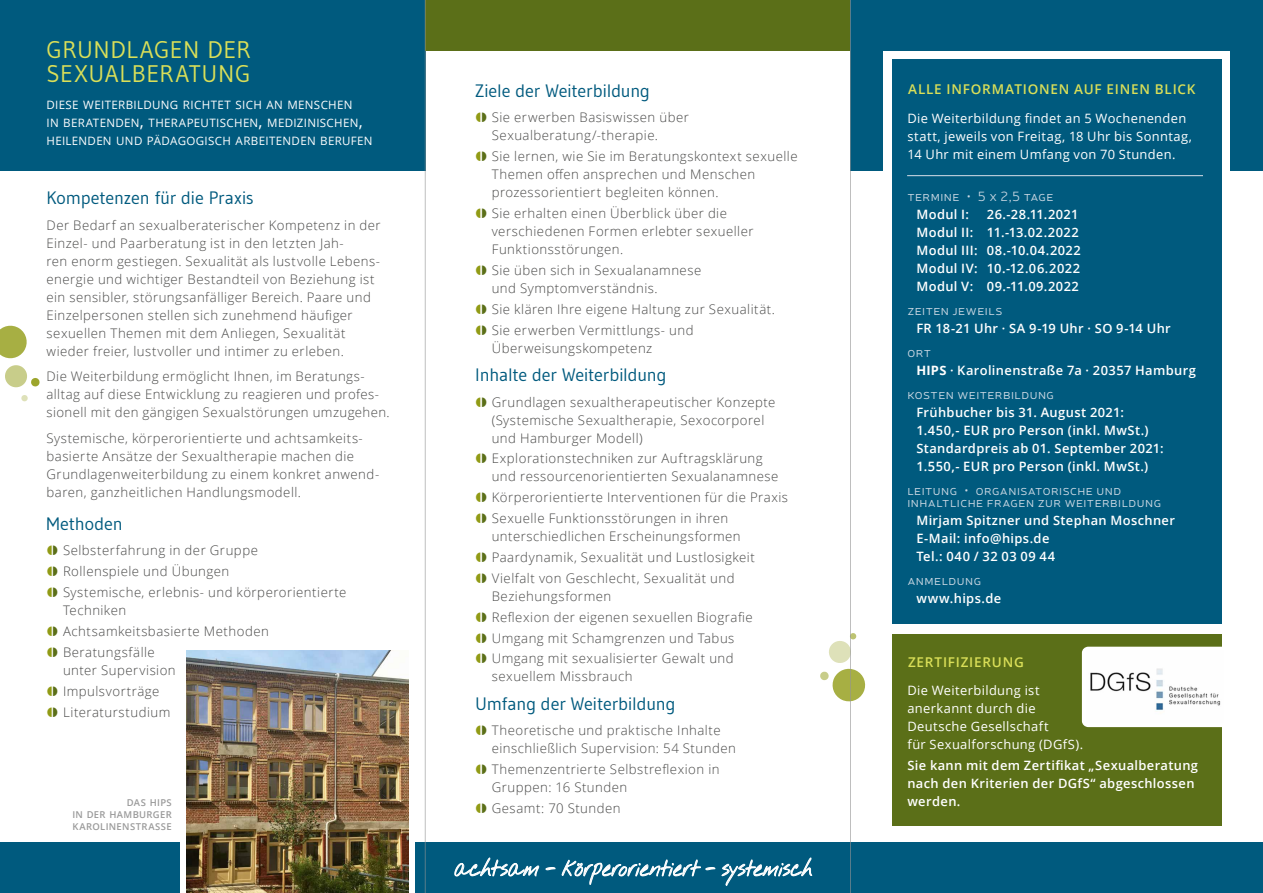
<style>
.page{position:relative;width:1263px;height:893px;background:#fff}
.page>*{position:absolute;margin:0;border:0;box-sizing:border-box;transform-origin:0 0}
.t1{font:24px "Nothing You Could Do";letter-spacing:-.015em;color:#fff;scale:.85 1}
.t2{font:24px/24px "Gudea";letter-spacing:.025em;color:#dadf58}
.t3{font:18px "Gudea";letter-spacing:-.005em;color:#005a7e}
.t4{font:300 13.5px/12px "Neris";letter-spacing:.035em;color:#cbd8e3}
.t5{font:600 13.5px "Open Sans";letter-spacing:.06em;color:#dadf58}
.t6{font:300 13.2px/18px "Open Sans";letter-spacing:.035em;color:#484847}
.t7{font:600 12.9px/18px "Open Sans";letter-spacing:.03em;color:#fff}
.t8{font:12.9px/18px "Open Sans";letter-spacing:.03em;color:#fff}
.t9{font:11.55px/18px "Open Sans";letter-spacing:.03em;color:#fff}
.t10{font:600 9.45px/12px "Open Sans";letter-spacing:.035em;color:#9a9a9a;text-align:justify}
.s1{font-size:16.5px}
.s2{font-weight:700}
</style>
<div class="page">
<div style="left:0;top:842px;width:1263px;height:51px;background:#005a7e"></div>
<div style="left:0;top:0;width:425px;height:171px;background:#005a7e"></div>
<div style="left:425px;top:0;width:425px;height:51px;background:#5b6f18"></div>
<div style="left:850px;top:0;width:413px;height:171px;background:#005a7e"></div>
<div style="left:883px;top:51px;width:346px;height:783px;background:#fff"></div>
<svg style="left:0;top:326px;width:27px;height:32px"></svg>
<svg style="left:21px;top:395px;width:7px;height:6px"></svg>
<svg style="left:5px;top:365px;width:35px;height:22px"></svg>
<svg style="left:829px;top:633px;width:27px;height:30px"></svg>
<svg style="left:820px;top:669px;width:45px;height:32px"></svg>
<div style="left:892px;top:59px;width:329px;height:565px;background:#005a7e"></div>
<hr style="left:907px;top:175px;width:296px;height:1px;background:#cbd8e3">
<div style="left:180px;top:644px;width:235px;height:249px;background:#fff"></div>
<img style="left:186px;top:650px;width:223px;height:243px">
<div style="left:892px;top:634px;width:329px;height:191px;background:#5b6f18"></div>
<div style="left:1082px;top:647px;width:154px;height:80px;background:#fff;border-radius:6px"></div>
<img style="left:1090px;top:668px;width:131px;height:42px">
<svg style="left:455px;top:858px;width:84px;height:19px"></svg>
<svg style="left:546px;top:867px;width:9px;height:3px"></svg>
<svg style="left:562px;top:859px;width:153px;height:26px"></svg>
<svg style="left:722px;top:858px;width:90px;height:28px"></svg>
<hr style="left:425px;top:0;width:1px;height:893px;background:#939494">
<hr style="left:850px;top:0;width:1px;height:893px;background:#939494">
<h1 class="t2" style="left:47px;top:38px;width:206px">GRUNDLAGEN DER<br>SEXUALBERATUNG</h1>
<p class="t9" style="left:47px;top:95px;width:328px">DIESE WEITERBILDUNG RICHTET SICH AN MENSCHEN<br>IN BERATENDEN<span class="s1">,</span> THERAPEUTISCHEN<span class="s1">,</span> MEDIZINISCHEN<span class="s1">,<br></span>HEILENDEN UND PÄDAGOGISCH ARBEITENDEN BERUFEN</p>
<h2 class="t3" style="left:47px;top:187px;width:209px">Kompetenzen für die Praxis</h2>
<p class="t6" style="left:47px;top:215px;width:336px">Der Bedarf an sexualberaterischer Kompetenz in der Einzel- und Paarberatung ist in den letzten Jah-<br>ren enorm gestiegen. Sexualität als lustvolle Lebens&shy;energie und wichtiger Bestandteil von Beziehung ist ein sensibler, störungsanfälliger Bereich. Paare und Einzelpersonen stellen sich zunehmend häufiger sexuellen Themen mit dem Anliegen, Sexualität wieder freier, lustvoller und intimer zu erleben.</p>
<p class="t6" style="left:47px;top:367px;width:345px">Die Weiterbildung ermöglicht Ihnen, im Beratungs&shy;alltag auf diese Entwicklung zu reagieren und profes&shy;sionell mit den gängigen Sexualstörungen umzugehen.</p>
<p class="t6" style="left:47px;top:428px;width:334px">Systemische, körperorientierte und achtsamkeits&shy;basierte Ansätze der Sexualtherapie machen die Grundlagenweiterbildung zu einem konkret anwend&shy;baren, ganzheitlichen Handlungsmodell.</p>
<h2 class="t3" style="left:47px;top:512px;width:78px">Methoden</h2>
<p class="t6" style="left:63px;top:539px;width:285px;line-height:21px">Selbsterfahrung in der Gruppe<br>Rollenspiele und Übungen<br>Systemische, erlebnis- und körperorientierte</p>
<p class="t6" style="left:63px;top:599px;width:207px;line-height:21px">Techniken<br>Achtsamkeitsbasierte Methoden<br>Beratungsfälle</p>
<p class="t6" style="left:63px;top:659px;width:114px;line-height:21px">unter Supervision<br>Impulsvorträge<br>Literaturstudium</p>
<p class="t10" style="left:72px;top:796px;width:101px;text-indent:54px">DAS HIPS IN DER HAMBURGER KAROLINENSTRASSE</p>
<h2 class="t3" style="left:475px;top:79px;width:176px">Ziele der Weiterbildung</h2>
<p class="t6" style="left:492px;top:108px;width:199px">Sie erwerben Basiswissen über<br>Sexualberatung/-therapie.</p>
<p class="t6" style="left:492px;top:147px;width:307px">Sie lernen, wie Sie im Beratungskontext sexuelle<br>Themen offen ansprechen und Menschen prozessorientiert begleiten können.</p>
<p class="t6" style="left:492px;top:204px;width:263px">Sie erhalten einen Überblick über die verschiedenen Formen erlebter sexueller<br>Funktionsstörungen.</p>
<p class="t6" style="left:492px;top:261px;width:211px">Sie üben sich in Sexualanamnese und Symptomverständnis.</p>
<p class="t6" style="left:492px;top:298px;width:285px;line-height:20.9px">Sie klären Ihre eigene Haltung zur Sexualität.<br>Sie erwerben Vermittlungs- und</p>
<p class="t6" style="left:492px;top:339px;width:162px">Überweisungskompetenz</p>
<h2 class="t3" style="left:475px;top:363px;width:193px">Inhalte der Weiterbildung</h2>
<p class="t6" style="left:492px;top:392px;width:285px">Grundlagen sexualtherapeutischer Konzepte (Systemische Sexualtherapie, Sexocorporel und Hamburger Modell)</p>
<p class="t6" style="left:492px;top:449px;width:288px">Explorationstechniken zur Auftragsklärung und ressourcenorientierten Sexualanamnese</p>
<p class="t6" style="left:492px;top:487px;width:298px;line-height:20.9px">Körperorientierte Interventionen für die Praxis<br>Sexuelle Funktionsstörungen in ihren</p>
<p class="t6" style="left:492px;top:525px;width:265px;line-height:20.9px">unterschiedlichen Erscheinungsformen<br>Paardynamik, Sexualität und Lustlosigkeit<br>Vielfalt von Geschlecht, Sexualität und</p>
<p class="t6" style="left:492px;top:585px;width:262px;line-height:20.9px">Beziehungsformen<br>Reflexion der eigenen sexuellen Biografie Umgang mit Schamgrenzen und Tabus Umgang mit sexualisierter Gewalt und</p>
<p class="t6" style="left:492px;top:667px;width:142px">sexuellem Missbrauch</p>
<h2 class="t3" style="left:475px;top:692px;width:202px">Umfang der Weiterbildung</h2>
<p class="t6" style="left:492px;top:721px;width:246px">Theoretische und praktische Inhalte einschließlich Supervision: 54 Stunden</p>
<p class="t6" style="left:492px;top:760px;width:229px">Themenzentrierte Selbstreflexion in<br>Gruppen: 16 Stunden</p>
<p class="t6" style="left:492px;top:799px;width:130px">Gesamt: 70 Stunden</p>
<h1 class="t1" style="left:454px;top:853px;width:423px">achtsam - körperorientiert - systemisch</h1>
<p class="t5" style="left:908px;top:80px;width:289px">ALLE INFORMATIONEN AUF EINEN BLICK</p>
<p class="t8" style="left:907px;top:109px;width:286px">Die Weiterbildung findet an 5 Wochenenden statt, jeweils von Freitag, 18 Uhr bis Sonntag,<br>14 Uhr mit einem Umfang von 70 Stunden.</p>
<p class="t4" style="left:907px;top:190px;width:148px">termine • 5 x 2,5 tage</p>
<p class="t7" style="left:916px;top:205px;width:54px">Modul I:</p>
<p class="t7" style="left:916px;top:205px;width:166px;text-indent:71px">26.-28.11.2021<br>Modul II: 11.-13.02.2022<br>Modul III: 08.-10.04.2022<br>Modul IV: 10.-12.06.2022<br>Modul V: 09.-11.09.2022</p>
<p class="t4" style="left:907px;top:304px;width:96px">zeiten jeweils</p>
<p class="t7" style="left:916px;top:319px;width:256px">FR 18-21 Uhr · SA 9-19 Uhr · SO 9-14 Uhr</p>
<p class="t4" style="left:907px;top:346px;width:25px">ort</p>
<p class="t7" style="left:916px;top:361px;width:281px"><span class="s2">HIPS</span> · Karolinenstraße 7a · 20357 Hamburg</p>
<p class="t4" style="left:907px;top:388px;width:148px">kosten weiterbildung</p>
<p class="t7" style="left:916px;top:403px;width:249px">Frühbucher bis 31. August 2021:<br>1.450,- EUR pro Person (inkl. MwSt.)<br>Standardpreis ab 01. September 2021:<br>1.550,- EUR pro Person (inkl. MwSt.)</p>
<p class="t4" style="left:907px;top:484px;width:255px">leitung • organisatorische und inhaltliche fragen zur weiterbildung</p>
<p class="t7" style="left:916px;top:511px;width:260px">Mirjam Spitzner und Stephan Moschner<br>E-Mail: info@hips.de<br>Tel.: 040 / 32 03 09 44</p>
<p class="t4" style="left:907px;top:574px;width:75px">anmeldung</p>
<p class="t7" style="left:916px;top:589px;width:86px">www.hips.de</p>
<p class="t5" style="left:908px;top:652px;width:117px">ZERTIFIZIERUNG</p>
<p class="t8" style="left:907px;top:681px;width:177px">Die Weiterbildung ist anerkannt durch die<br>Deutsche Gesellschaft<br>für Sexualforschung (DGfS).</p>
<p class="t7" style="left:907px;top:756px;width:292px">Sie kann mit dem Zertifikat „Sexualberatung nach den Kriterien der DGfS“ abgeschlossen werden.</p>
</div>
